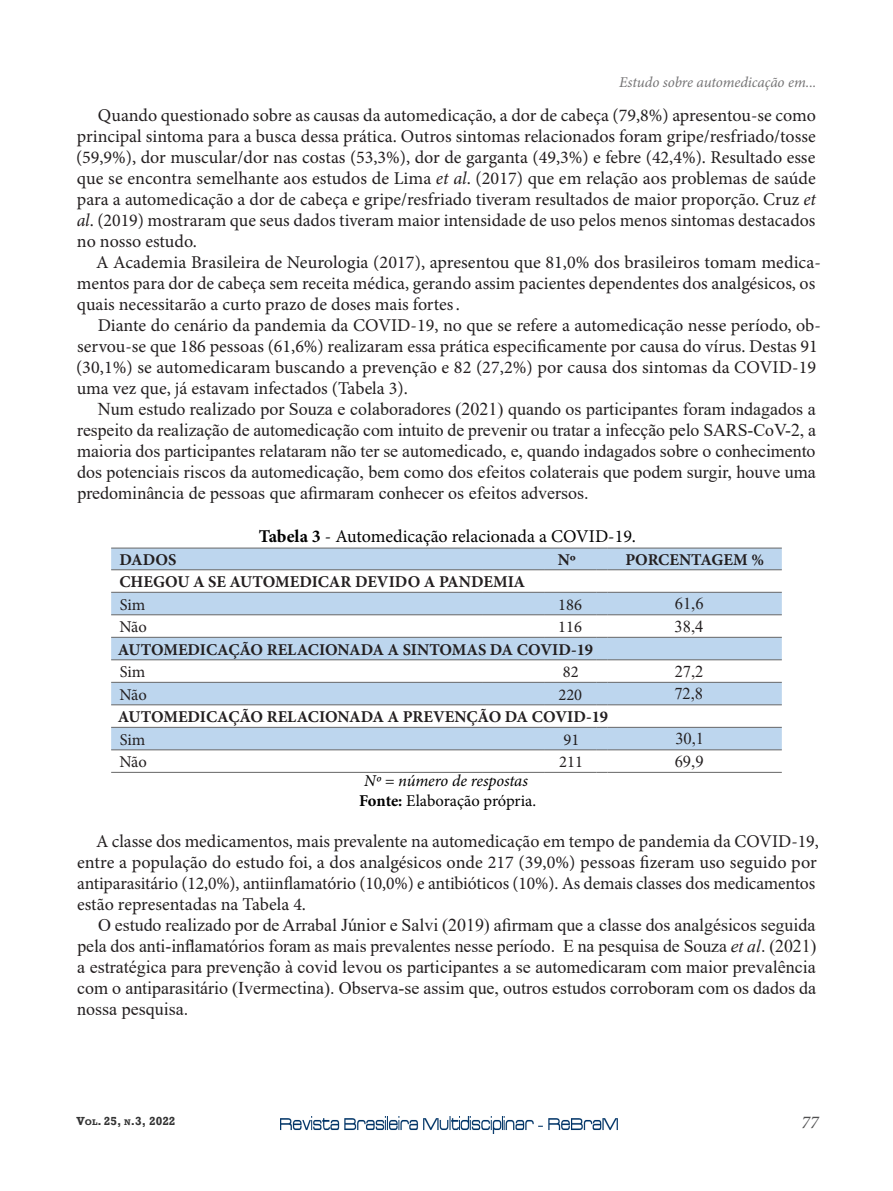
<style>
.page{position:relative;width:893px;height:1191px;background:#fff}
.page>*{position:absolute;margin:0;border:0;box-sizing:border-box;transform-origin:0 0}
.Corpo_do_texto{font:18px/21px "Minion Pro";color:#231f20}
.Corpo_do_texto-2{font:18px/21px "Times New Roman";color:#231f20;text-align:justify}
.Default{font:18px "Minion Pro";color:#000}
.t1{font:italic 18px "Minion Pro";color:#4f4f50}
.Corpo_do_texto-3{font:700 16.5px "Minion Pro";color:#231f20}
.Corpo_do_texto-4{font:16.5px "Minion Pro";color:#231f20}
.Corpo_do_texto-5{font:16.5px "Times New Roman";color:#231f20}
.Default-2{font:16.5px "Minion Pro";color:#000}
.Default-3{font:italic 16.5px "Minion Pro";letter-spacing:-.01em;color:#000}
.t2{font:italic 15px "Minion Pro";letter-spacing:-.005em;color:#757475}
.t3{font:700 12px "Rockwell";color:#333}
.s1{font-style:italic}
.s2{font-weight:700}
.s3{font-size:8.4px}
</style>
<div class="page">
<img style="left:280px;top:1116px;width:338px;height:17px">
<svg style="left:111px;top:549px;width:671px;height:200px;fill:#bdd6ee"></svg>
<hr style="left:111px;top:548px;width:372px;height:1px;background:#666">
<hr style="left:483px;top:548px;width:62px;height:1px;background:#666">
<hr style="left:545px;top:548px;width:52px;height:1px;background:#666">
<hr style="left:607px;top:548px;width:175px;height:1px;background:#666">
<hr style="left:111px;top:569px;width:372px;height:1px;background:#666">
<hr style="left:483px;top:569px;width:62px;height:1px;background:#666">
<hr style="left:545px;top:569px;width:52px;height:1px;background:#666">
<hr style="left:607px;top:569px;width:175px;height:1px;background:#666">
<hr style="left:111px;top:592px;width:372px;height:1px;background:#666">
<hr style="left:483px;top:592px;width:62px;height:1px;background:#666">
<hr style="left:545px;top:592px;width:52px;height:1px;background:#666">
<hr style="left:607px;top:592px;width:175px;height:1px;background:#666">
<hr style="left:111px;top:614px;width:372px;height:1px;background:#666">
<hr style="left:483px;top:614px;width:62px;height:1px;background:#666">
<hr style="left:545px;top:614px;width:52px;height:1px;background:#666">
<hr style="left:607px;top:614px;width:175px;height:1px;background:#666">
<hr style="left:111px;top:637px;width:372px;height:1px;background:#666">
<hr style="left:483px;top:637px;width:62px;height:1px;background:#666">
<hr style="left:545px;top:637px;width:52px;height:1px;background:#666">
<hr style="left:607px;top:637px;width:175px;height:1px;background:#666">
<hr style="left:111px;top:659px;width:372px;height:1px;background:#666">
<hr style="left:483px;top:659px;width:62px;height:1px;background:#666">
<hr style="left:545px;top:659px;width:52px;height:1px;background:#666">
<hr style="left:607px;top:659px;width:175px;height:1px;background:#666">
<hr style="left:111px;top:682px;width:372px;height:1px;background:#666">
<hr style="left:483px;top:682px;width:62px;height:1px;background:#666">
<hr style="left:545px;top:682px;width:52px;height:1px;background:#666">
<hr style="left:607px;top:682px;width:175px;height:1px;background:#666">
<hr style="left:111px;top:704px;width:372px;height:1px;background:#666">
<hr style="left:483px;top:704px;width:62px;height:1px;background:#666">
<hr style="left:545px;top:704px;width:52px;height:1px;background:#666">
<hr style="left:607px;top:704px;width:175px;height:1px;background:#666">
<hr style="left:111px;top:727px;width:372px;height:1px;background:#666">
<hr style="left:483px;top:727px;width:62px;height:1px;background:#666">
<hr style="left:545px;top:727px;width:52px;height:1px;background:#666">
<hr style="left:607px;top:727px;width:175px;height:1px;background:#666">
<hr style="left:111px;top:749px;width:372px;height:1px;background:#666">
<hr style="left:483px;top:749px;width:62px;height:1px;background:#666">
<hr style="left:545px;top:749px;width:52px;height:1px;background:#666">
<hr style="left:607px;top:749px;width:175px;height:1px;background:#666">
<hr style="left:111px;top:772px;width:372px;height:1px;background:#666">
<hr style="left:483px;top:772px;width:62px;height:1px;background:#666">
<hr style="left:545px;top:772px;width:52px;height:1px;background:#666">
<hr style="left:607px;top:772px;width:175px;height:1px;background:#666">
<p class="t2" style="left:619px;top:72px;width:199px">Estudo sobre automedicação em...</p>
<p class="Corpo_do_texto" style="left:76px;top:105px;width:741px;text-align:justify;text-indent:22px">Quando questionado sobre as causas da automedicação, a dor de cabeça (79,8%) apresentou-se como principal sintoma para a busca dessa prática. Outros sintomas relacionados foram gripe/resfriado/tosse (59,9%), dor muscular/dor nas costas (53,3%), dor de garganta (49,3%) e febre (42,4%). Resultado esse que se encontra semelhante aos estudos de Lima <span class="s1">et al</span>. (2017) que em relação aos problemas de saúde para a automedicação a dor de cabeça e gripe/resfriado tiveram resultados de maior proporção. Cruz <span class="s1">et al</span>. (2019) mostraram que seus dados tiveram maior intensidade de uso pelos menos sintomas destacados no nosso estudo.</p>
<p class="Corpo_do_texto" style="left:77px;top:252px;width:745px;text-indent:19px">A Academia Brasileira de Neurologia (2017), apresentou que 81,0% dos brasileiros tomam medica&shy;mentos para dor de cabeça sem receita médica, gerando assim pacientes dependentes dos analgésicos, os quais necessitarão a curto prazo de doses mais fortes.</p>
<p class="Corpo_do_texto" style="left:76px;top:315px;width:746px;text-indent:22px">Diante do cenário da pandemia da COVID-19, no que se refere a automedicação nesse período, ob&shy;servou-se que 186 pessoas (61,6%) realizaram essa prática especificamente por causa do vírus. Destas 91 (30,1%) se automedicaram buscando a prevenção e 82 (27,2%) por causa dos sintomas da COVID-19 uma vez que, já estavam infectados (Tabela 3).</p>
<p class="Corpo_do_texto-2" style="left:77px;top:398px;width:740px;text-indent:21px">Num estudo realizado por Souza e colaboradores (2021) quando os participantes foram indagados a respeito da realização de automedicação com intuito de prevenir ou tratar a infecção pelo SARS-CoV-2, a maioria dos participantes relataram não ter se automedicado, e, quando indagados sobre o conhecimento dos potenciais riscos da automedicação, bem como dos efeitos colaterais que podem surgir, houve uma predominância de pessoas que afirmaram conhecer os efeitos adversos.</p>
<p class="Default" style="left:259px;top:524px;width:379px"><span class="s2">Tabela 3</span> - Automedicação relacionada a COVID-19.</p>
<p class="Corpo_do_texto-3" style="left:119px;top:548px;width:59px">DADOS</p>
<p class="Corpo_do_texto-3" style="left:558px;top:548px;width:20px">Nº</p>
<p class="Corpo_do_texto-3" style="left:625px;top:548px;width:140px">PORCENTAGEM %</p>
<p class="Corpo_do_texto-3" style="left:119px;top:570px;width:407px">CHEGOU A SE AUTOMEDICAR DEVIDO A PANDEMIA</p>
<p class="Corpo_do_texto-4" style="left:120px;top:593px;width:27px">Sim</p>
<p class="Corpo_do_texto-4" style="left:558px;top:593px;width:25px">186</p>
<p class="Corpo_do_texto-5" style="left:675px;top:592px;width:30px">61,6</p>
<p class="Corpo_do_texto-4" style="left:119px;top:616px;width:29px">Não</p>
<p class="Corpo_do_texto-4" style="left:558px;top:616px;width:25px">116</p>
<p class="Corpo_do_texto-5" style="left:675px;top:614px;width:30px">38,4</p>
<p class="Corpo_do_texto-3" style="left:118px;top:637px;width:477px">AUTOMEDICAÇÃO RELACIONADA A SINTOMAS DA COVID-19</p>
<p class="Corpo_do_texto-4" style="left:120px;top:661px;width:27px">Sim</p>
<p class="Corpo_do_texto-4" style="left:563px;top:661px;width:17px">82</p>
<p class="Corpo_do_texto-5" style="left:675px;top:659px;width:30px">27,2</p>
<p class="Corpo_do_texto-4" style="left:119px;top:683px;width:29px">Não</p>
<p class="Corpo_do_texto-4" style="left:558px;top:683px;width:25px">220</p>
<p class="Corpo_do_texto-5" style="left:674px;top:682px;width:30px">72,8</p>
<p class="Corpo_do_texto-3" style="left:118px;top:705px;width:492px">AUTOMEDICAÇÃO RELACIONADA A PREVENÇÃO DA COVID-19</p>
<p class="Corpo_do_texto-4" style="left:120px;top:728px;width:27px">Sim</p>
<p class="Corpo_do_texto-4" style="left:563px;top:728px;width:17px">91</p>
<p class="Corpo_do_texto-5" style="left:675px;top:727px;width:30px">30,1</p>
<p class="Corpo_do_texto-4" style="left:119px;top:751px;width:29px">Não</p>
<p class="Corpo_do_texto-4" style="left:559px;top:751px;width:25px">211</p>
<p class="Corpo_do_texto-5" style="left:675px;top:749px;width:30px">69,9</p>
<p class="Default-3" style="left:364px;top:770px;width:165px">Nº = número de respostas</p>
<p class="Default-2" style="left:359px;top:790px;width:179px"><span class="s2">Fonte:</span> Elaboração própria.</p>
<p class="Corpo_do_texto" style="left:77px;top:831px;width:743px;text-indent:19px">A classe dos medicamentos, mais prevalente na automedicação em tempo de pandemia da COVID-19, entre a população do estudo foi, a dos analgésicos onde 217 (39,0%) pessoas fizeram uso seguido por antiparasitário (12,0%), antiinflamatório (10,0%) e antibióticos (10%). As demais classes dos medicamentos estão representadas na Tabela 4.</p>
<p class="Corpo_do_texto-2" style="left:77px;top:914px;width:741px;text-indent:21px">O estudo realizado por de Arrabal Júnior e Salvi (2019) afirmam que a classe dos analgésicos seguida pela dos anti-inflamatórios foram as mais prevalentes nesse período. E na pesquisa de Souza <span class="s1">et al</span>. (2021) a estratégica para prevenção à covid levou os participantes a se automedicaram com maior prevalência com o antiparasitário (Ivermectina). Observa-se assim que, outros estudos corroboram com os dados da nossa pesquisa.</p>
<p class="t3" style="left:76px;top:1113px;width:101px">V<span class="s3">ol</span>. 25, <span class="s3">n</span>.3, 2022</p>
<p class="t1" style="left:802px;top:1110px;width:19px">77</p>
</div>
